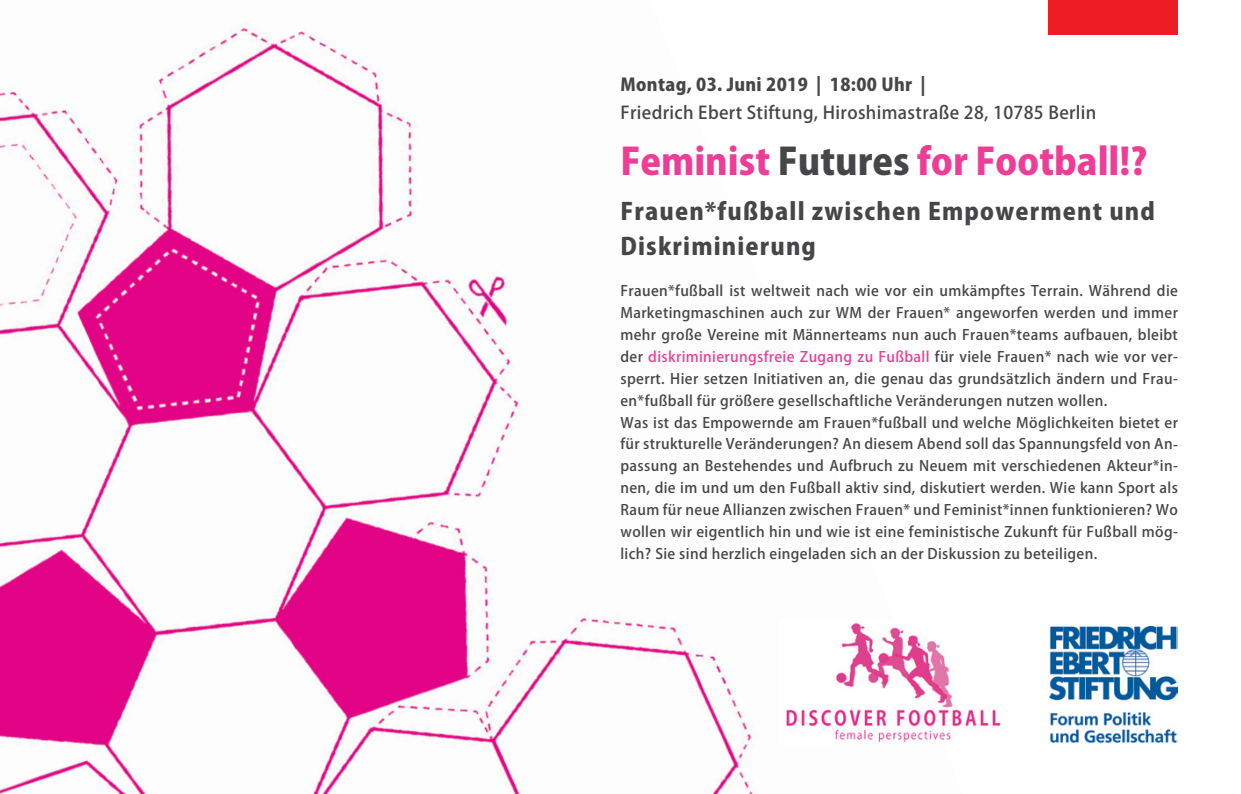
<style>
.page{position:relative;width:1241px;height:794px;background:#fff}
.page>*{position:absolute;margin:0;border:0;box-sizing:border-box;transform-origin:0 0}
.t1{font:800 36.75px "Koz Go Pro";color:#ee3d96}
.t2{font:800 23.45px/35px "Koz Go Pro";letter-spacing:.05em;color:#464547}
.t3{font:500 17.5px "Koz Go Pro";letter-spacing:.02em;color:#464547}
.t4{font:800 17.5px "Koz Go Pro";letter-spacing:.02em;color:#464547}
.t5{font:500 14.35px/21.9px "Koz Go Pro";letter-spacing:.025em;color:#464547}
.s1{color:#464547}
.s2{color:#ee3d96}
</style>
<div class="page">
<img style="left:0;top:27px;width:753px;height:767px">
<img style="left:786px;top:623px;width:215px;height:120px">
<img style="left:1049px;top:626px;width:128px;height:116px">
<div style="left:1048px;top:0;width:129px;height:35px;background:#ed1d24"></div>
<p class="t4" style="left:620px;top:73px;width:307px">Montag, 03. Juni 2019 | 18:00 Uhr |</p>
<p class="t3" style="left:620px;top:101px;width:477px">Friedrich Ebert Stiftung, Hiroshimastraße 28, 10785 Berlin</p>
<h1 class="t1" style="left:620px;top:137px;width:528px">Feminist <span class="s1">Futures</span> for Football!?</h1>
<h2 class="t2" style="left:620px;top:196px;width:536px">Frauen*fußball zwischen Empowerment und<br>Diskriminierung</h2>
<p class="t5" style="left:620px;top:281px;width:559px">Frauen*fußball ist weltweit nach wie vor ein umkämpftes Terrain. Während die Marketingmaschinen auch zur WM der Frauen* angeworfen werden und immer mehr große Vereine mit Männerteams nun auch Frauen*teams aufbauen, bleibt der <span class="s2">diskriminierungsfreie Zugang zu Fußball</span> für viele Frauen* nach wie vor ver&shy;sperrt. Hier setzen Initiativen an, die genau das grundsätzlich ändern und Frau&shy;en*fußball für größere gesellschaftliche Veränderungen nutzen wollen.<br>Was ist das Empowernde am Frauen*fußball und welche Möglichkeiten bietet er für strukturelle Veränderungen? An diesem Abend soll das Spannungsfeld von An&shy;passung an Bestehendes und Aufbruch zu Neuem mit verschiedenen Akteur*in&shy;nen, die im und um den Fußball aktiv sind, diskutiert werden. Wie kann Sport als Raum für neue Allianzen zwischen Frauen* und Feminist*innen funktionieren? Wo wollen wir eigentlich hin und wie ist eine feministische Zukunft für Fußball mög&shy;lich? Sie sind herzlich eingeladen sich an der Diskussion zu beteiligen.</p>
</div>
